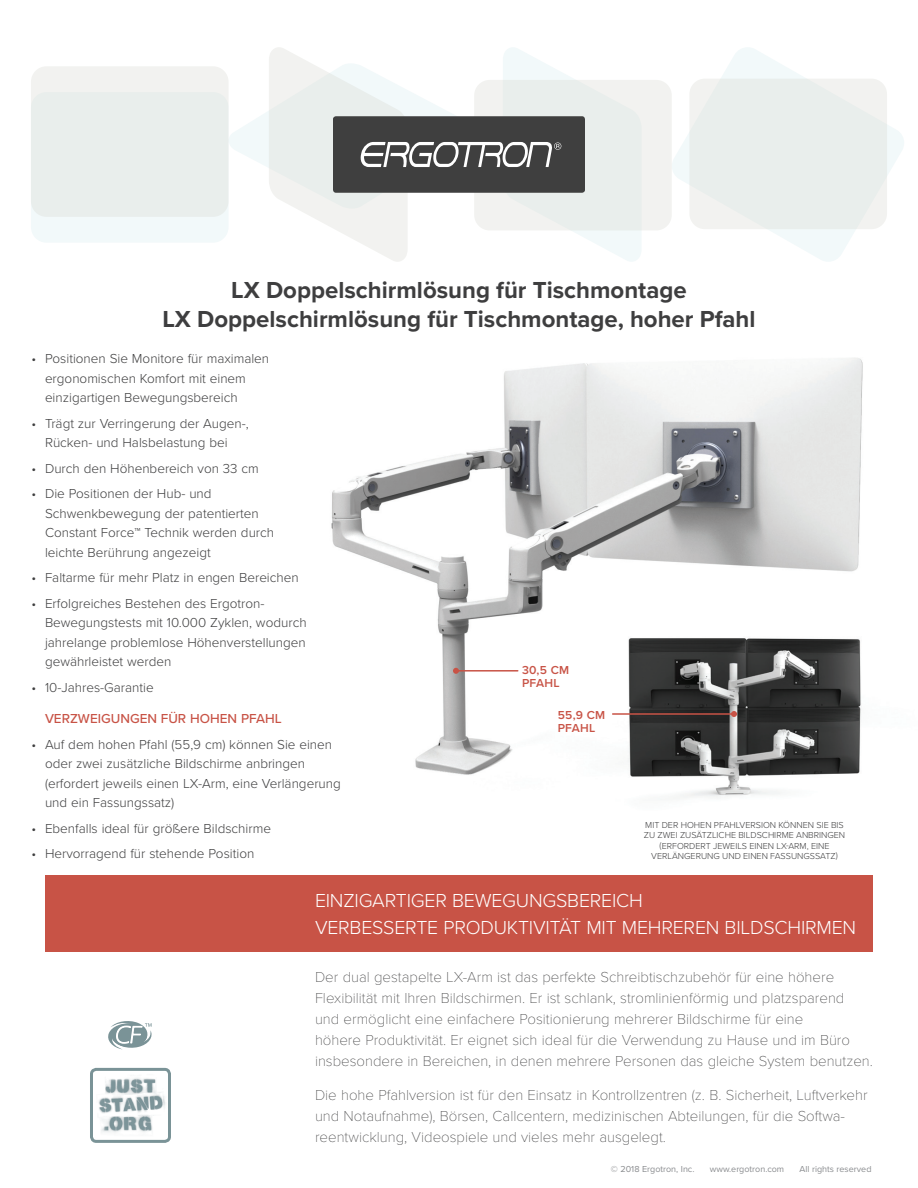
<style>
.page{position:relative;width:918px;height:1188px;background:#fff}
.page>*{position:absolute;margin:0;border:0;box-sizing:border-box;transform-origin:0 0}
.t1{font:700 24px/28.8px "Proxima Nova";color:#3e3e3f;text-align:center}
.t2{font:300 19.5px/27px "Proxima Nova";letter-spacing:-.01em;color:#fff}
.t3{font:100 15px/21px "Proxima Nova T";color:#3e3e3f}
.t4{font:300 13.5px/19.5px "Proxima Nova";color:#3e3e3f}
.t5{font:500 13.5px "Proxima Nova";color:#c85346}
.t6{font:600 12px/13.5px "Proxima Nova";letter-spacing:.025em;color:#c85346}
.t7{font:300 9px/10.5px "Proxima Nova";color:#3e3e3f;text-align:center}
.t8{font:9px "Proxima Nova";color:#8a8c8f}
</style>
<div class="page">
<img style="left:331px;top:358px;width:532px;height:417px">
<div style="left:474px;top:80px;width:198px;height:150px;background:#f2f2f0;border-radius:15px"></div>
<svg style="left:672px;top:47px;width:232px;height:215px"></svg>
<div style="left:689px;top:79px;width:198px;height:150px;background:#e9eeec;border-radius:15px"></div>
<div style="left:31px;top:92px;width:198px;height:151px;background:#f2f9fa;border-radius:15px"></div>
<div style="left:31px;top:66px;width:198px;height:151px;background:#e9eeec;border-radius:15px"></div>
<svg style="left:108px;top:1021px;width:44px;height:29px"></svg>
<img style="left:98px;top:1078px;width:67px;height:55px">
<div style="left:90px;top:1068px;width:81px;height:75px;border:3px solid #7a9397;border-radius:5px"></div>
<svg style="left:229px;top:47px;width:413px;height:215px"></svg>
<div style="left:45px;top:875px;width:828px;height:77px;background:#c85346"></div>
<img style="left:615px;top:627px;width:248px;height:173px">
<hr style="left:456px;top:670px;width:62px;height:2px;background:#c85346">
<svg style="left:453px;top:668px;width:6px;height:6px"></svg>
<hr style="left:613px;top:713px;width:121px;height:2px;background:#c85346">
<svg style="left:731px;top:711px;width:6px;height:6px"></svg>
<h1 class="t1" style="left:162px;top:277px;width:595px">LX Doppelschirmlösung für Tischmontage<br>LX Doppelschirmlösung für Tischmontage, hoher Pfahl</h1>
<p class="t4" style="left:45px;top:349px;width:226px;text-indent:-14px">• Positionen Sie Monitore für maximalen ergonomischen Komfort mit einem einzigartigen Bewegungsbereich</p>
<p class="t4" style="left:32px;top:414px;width:219px;text-align:center">• Trägt zur Verringerung der Augen-,<br>Rücken- und Halsbelastung bei</p>
<p class="t4" style="left:32px;top:459px;width:229px">• Durch den Höhenbereich von 33 cm</p>
<p class="t4" style="left:45px;top:484px;width:231px;text-indent:-14px">• Die Positionen der Hub- und<br>Schwenkbewegung der patentierten<br>Constant Force™ Technik werden durch leichte Berührung angezeigt</p>
<p class="t4" style="left:32px;top:568px;width:269px">• Faltarme für mehr Platz in engen Bereichen</p>
<p class="t4" style="left:45px;top:594px;width:263px;text-indent:-14px">• Erfolgreiches Bestehen des Ergotron-Bewegungstests mit 10.000 Zyklen, wodurch jahrelange problemlose Höhenverstellungen gewährleistet werden</p>
<p class="t4" style="left:32px;top:678px;width:124px">• 10-Jahres-Garantie</p>
<p class="t5" style="left:45px;top:711px;width:238px">VERZWEIGUNGEN FÜR HOHEN PFAHL</p>
<p class="t4" style="left:45px;top:735px;width:297px;text-indent:-14px">• Auf dem hohen Pfahl (55,9 cm) können Sie einen oder zwei zusätzliche Bildschirme anbringen (erfordert jeweils einen LX-Arm, eine Verlängerung und ein Fassungssatz)</p>
<p class="t4" style="left:32px;top:819px;width:241px">• Ebenfalls ideal für größere Bildschirme</p>
<p class="t4" style="left:32px;top:844px;width:224px">• Hervorragend für stehende Position</p>
<p class="t6" style="left:522px;top:663px;width:49px">30,5 CM<br>PFAHL</p>
<p class="t6" style="left:558px;top:708px;width:49px">55,9 CM<br>PFAHL</p>
<p class="t7" style="left:644px;top:820px;width:203px">MIT DER HOHEN PFAHLVERSION KÖNNEN SIE BIS ZU ZWEI ZUSÄTZLICHE BILDSCHIRME ANBRINGEN (ERFORDERT JEWEILS EINEN LX-ARM, EINE VERLÄNGERUNG UND EINEN FASSUNGSSATZ)</p>
<h2 class="t2" style="left:315px;top:887px;width:543px">EINZIGARTIGER BEWEGUNGSBEREICH<br>VERBESSERTE PRODUKTIVITÄT MIT MEHREREN BILDSCHIRMEN</h2>
<p class="t3" style="left:315px;top:966px;width:560px">Der dual gestapelte LX-Arm ist das perfekte Schreibtischzubehör für eine höhere Flexibilität mit Ihren Bildschirmen. Er ist schlank, stromlinienförmig und platzsparend<br>und ermöglicht eine einfachere Positionierung mehrerer Bildschirme für eine<br>höhere Produktivität. Er eignet sich ideal für die Verwendung zu Hause und im Büro insbesondere in Bereichen, in denen mehrere Personen das gleiche System benutzen.</p>
<p class="t3" style="left:315px;top:1085px;width:554px">Die hohe Pfahlversion ist für den Einsatz in Kontrollzentren (z. B. Sicherheit, Luftverkehr und Notaufnahme), Börsen, Callcentern, medizinischen Abteilungen, für die Softwa&shy;reentwicklung, Videospiele und vieles mehr ausgelegt.</p>
<p class="t8" style="left:611px;top:1164px;width:85px">© 2018 Ergotron, Inc.</p>
<p class="t8" style="left:710px;top:1164px;width:76px">www.ergotron.com</p>
<p class="t8" style="left:800px;top:1164px;width:73px">All rights reserved</p>
</div>
